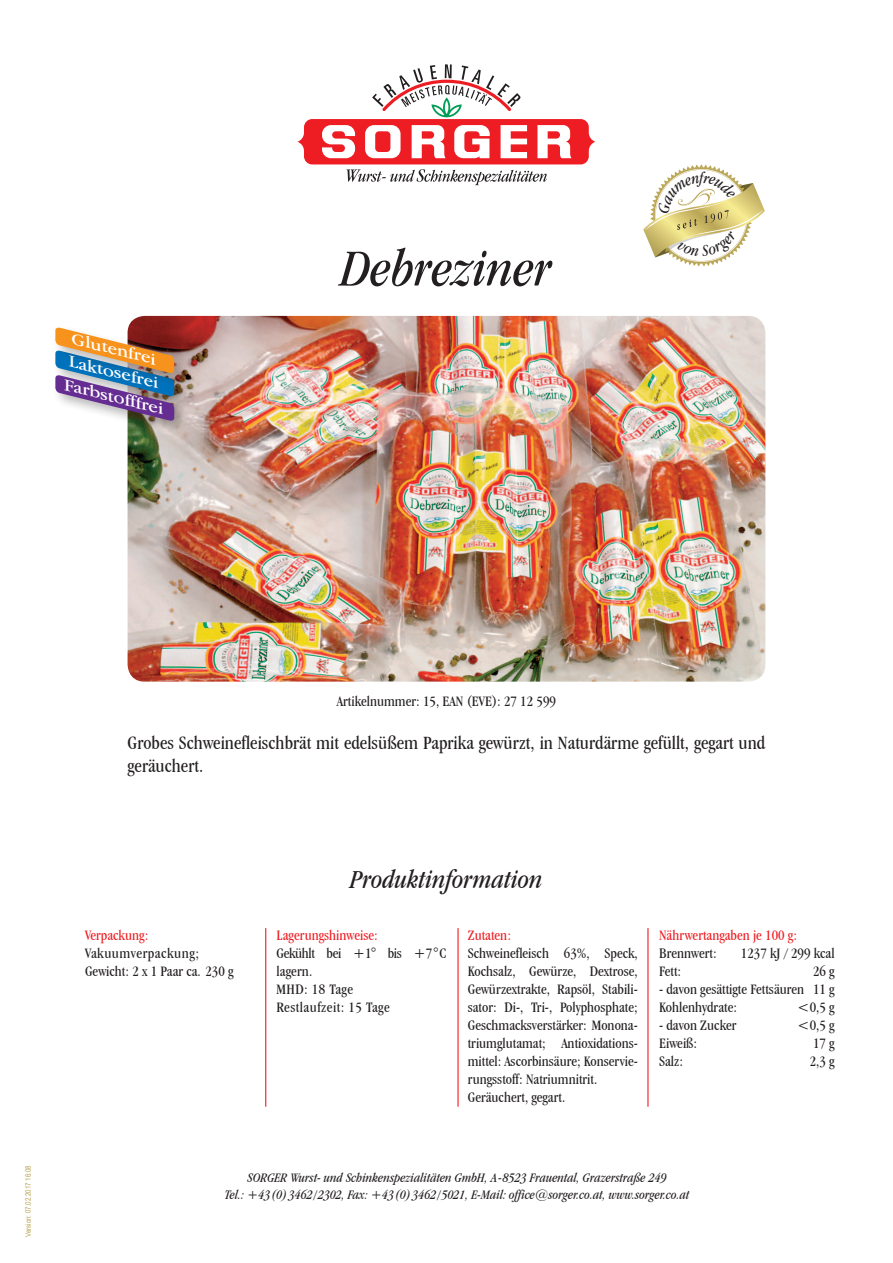
<style>
.page{position:relative;width:893px;height:1263px;background:#fff}
.page>*{position:absolute;margin:0;border:0;box-sizing:border-box;transform-origin:0 0}
.t1{font:italic condensed 54px "Garamond IT Cby BT";color:#231f20}
.t2{font:italic condensed 27px "Garamond IT Cby BT";color:#231f20}
.t3{font:condensed 19.5px/23.4px "Garamond IT Cby BT";color:#231f20}
.t4{font:italic 16.8px "Garamond IT Cby BT";color:#fff;scale:1.14 1}
.t5{font:condensed 15px/18px "Garamond IT Cby BT";color:#231f20}
.t6{font:condensed 15px/18px "Garamond IT Cby BT";letter-spacing:.03em;color:#231f20}
.t7{font:condensed 15px "Garamond IT Cby BT";color:#ee1d23}
.t8{font:italic condensed 13.5px/17.2px "Garamond IT Cby BT";color:#231f20;text-align:center}
.t9{font:7.5px "Arial Narrow";color:#baa655}
</style>
<div class="page">
<img style="left:128px;top:316px;width:637px;height:366px">
<hr style="left:265px;top:928px;width:1px;height:179px;background:#ee1d23">
<hr style="left:457px;top:928px;width:2px;height:179px;background:#ee1d23">
<hr style="left:647px;top:928px;width:1px;height:179px;background:#ee1d23">
<svg style="left:297px;top:64px;width:298px;height:121px"></svg>
<div style="left:52px;top:325px;width:137px;height:63px;background:#231f20;opacity:.3"></div>
<div style="left:52px;top:372px;width:137px;height:63px;background:#231f20;opacity:.3"></div>
<svg style="left:55px;top:327px;width:119px;height:95px;background:#95838c"></svg>
<svg style="left:643px;top:164px;width:122px;height:103px"></svg>
<p class="t4" style="left:75px;top:329px;width:78px;rotate:14deg">Glutenfrei</p>
<p class="t4" style="left:68px;top:375px;width:91px;rotate:14deg">Farbstofffrei</p>
<p class="t4" style="left:72px;top:351px;width:83px;rotate:14deg">Laktosefrei</p>
<h1 class="t1" style="left:341px;top:237px;width:213px">Debreziner</h1>
<p class="t9" style="left:23px;top:1237px;width:73px;rotate:-90deg">Version: 07.02.2017 16:08</p>
<p class="t5" style="left:337px;top:692px;width:221px">Artikelnummer: 15, EAN (EVE): 27 12 599</p>
<h3 class="t3" style="left:128px;top:731px;width:639px">Grobes Schweinefleischbrät mit edelsüßem Paprika gewürzt, in Naturdärme gefüllt, gegart und geräuchert.</h3>
<p class="t7" style="left:85px;top:926px;width:65px">Verpackung:</p>
<p class="t6" style="left:85px;top:943px;width:150px">Vakuumverpackung;<br>Gewicht: 2 x 1 Paar ca. 230 g</p>
<h2 class="t2" style="left:350px;top:863px;width:194px">Produktinformation</h2>
<p class="t7" style="left:276px;top:926px;width:103px">Lagerungshinweise:</p>
<p class="t6" style="left:276px;top:943px;width:172px">Gekühlt bei +1° bis +7°C lagern.<br>MHD: 18 Tage<br>Restlaufzeit: 15 Tage</p>
<p class="t7" style="left:468px;top:926px;width:45px">Zutaten:</p>
<p class="t5" style="left:468px;top:943px;width:172px">Schweinefleisch 63%, Speck,<br>Kochsalz, Gewürze, Dextrose,<br>Gewürzextrakte, Rapsöl, Stabili&shy;sator: Di-, Tri-, Polyphosphate;<br>Geschmacksverstärker: Monona&shy;triumglutamat; Antioxidations&shy;mittel: Ascorbinsäure; Konservie&shy;rungsstoff: Natriumnitrit.<br>Geräuchert, gegart.</p>
<p class="t7" style="left:659px;top:926px;width:139px">Nährwertangaben je 100 g:</p>
<p class="t5" style="left:659px;top:943px;width:59px">Brennwert:</p>
<p class="t5" style="left:741px;top:943px;width:95px">1237 kJ / 299 kcal</p>
<p class="t5" style="left:659px;top:961px;width:24px">Fett:</p>
<p class="t5" style="left:813px;top:961px;width:23px">26 g</p>
<p class="t5" style="left:659px;top:979px;width:177px">- davon gesättigte Fettsäuren 11 g<br>Kohlenhydrate:</p>
<p class="t5" style="left:797px;top:997px;width:39px">&lt;0,5 g</p>
<p class="t5" style="left:659px;top:1015px;width:79px">- davon Zucker</p>
<p class="t5" style="left:797px;top:1015px;width:39px">&lt;0,5 g</p>
<p class="t5" style="left:659px;top:1033px;width:40px">Eiweiß:</p>
<p class="t5" style="left:813px;top:1033px;width:23px">17 g</p>
<p class="t5" style="left:659px;top:1051px;width:25px">Salz:</p>
<p class="t5" style="left:810px;top:1051px;width:26px">2,3 g</p>
<p class="t8" style="left:225px;top:1169px;width:466px">SORGER Wurst- und Schinkenspezialitäten GmbH, A-8523 Frauental, Grazerstraße 249<br>Tel.: +43 (0) 3462/2302, Fax: +43 (0) 3462/5021, E-Mail: office@sorger.co.at, www.sorger.co.at</p>
</div>
